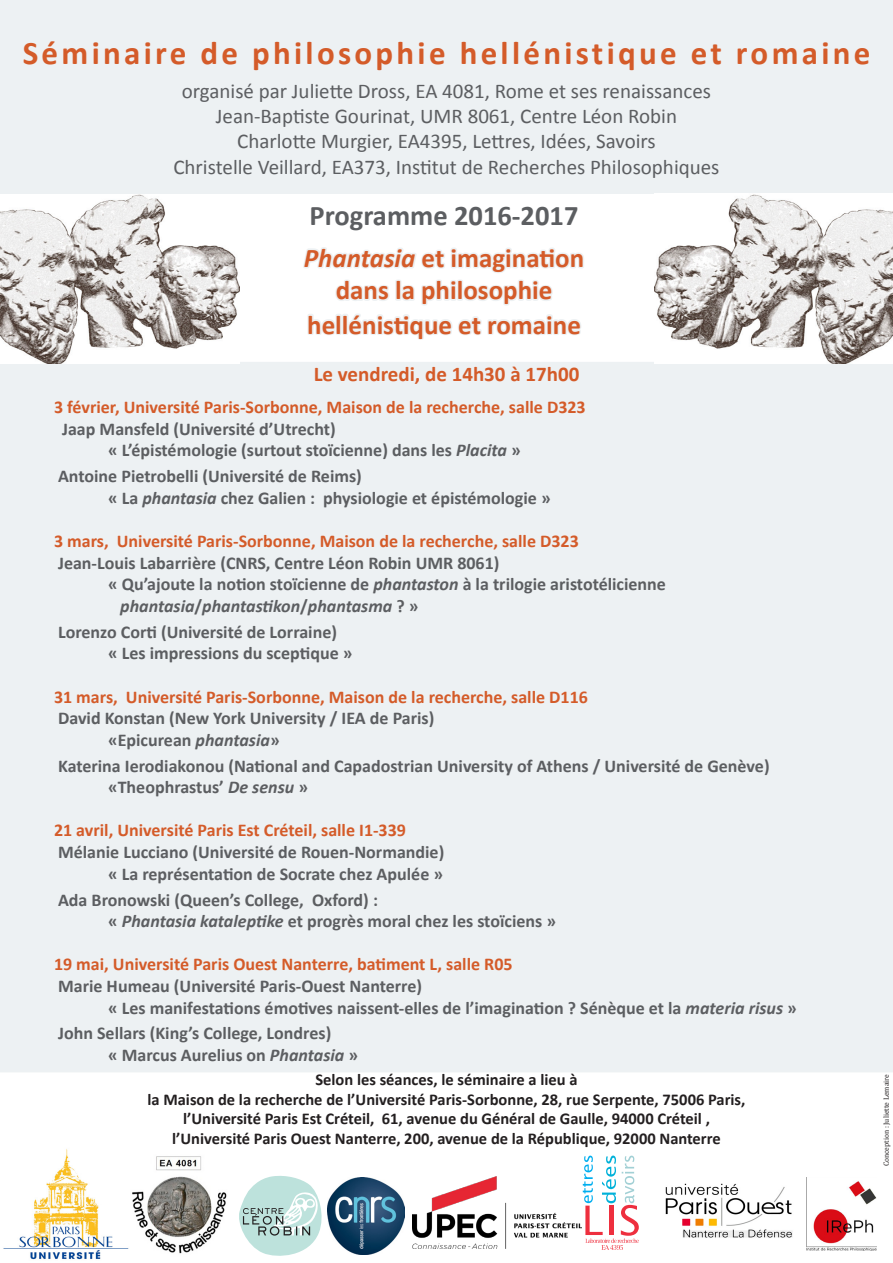
<style>
.page{position:relative;width:893px;height:1263px;background:#fff}
.page>*{position:absolute;margin:0;border:0;box-sizing:border-box;transform-origin:0 0}
.t1{font:700 33px "Calibri";letter-spacing:.1em;color:#d45b29}
.t2{font:700 28.5px "Calibri";color:#5c5e61}
.t3{font:700 27px "Calibri";color:#d45b29}
.t4{font:21px "Calibri";color:#5c5e61}
.t5{font:700 21px "Calibri";color:#d45b29}
.t6{font:700 18px "Calibri";color:#5c5e61}
.t7{font:700 18px "Calibri";color:#d45b29}
.t8{font:italic 700 18px "Calibri";color:#5c5e61}
.t9{font:700 16.5px "Calibri";color:#231f20}
.t10{font:7.5px "Cambria";color:#231f20}
.s1{font-style:italic}
.s2{font-style:normal}
</style>
<div class="page">
<div style="left:1px;top:363px;width:891px;height:709px;background:#edf1f3"></div>
<img style="left:0;top:193px;width:239px;height:171px">
<div style="left:0;top:0;width:893px;height:193px;background:#edf1f3"></div>
<img style="left:654px;top:194px;width:239px;height:170px">
<img style="left:3px;top:1149px;width:126px;height:111px">
<svg style="left:239px;top:1176px;width:83px;height:80px"></svg>
<img style="left:132px;top:1156px;width:95px;height:98px">
<svg style="left:583px;top:1155px;width:56px;height:95px"></svg>
<img style="left:665px;top:1183px;width:128px;height:55px">
<img style="left:412px;top:1176px;width:169px;height:72px">
<img style="left:328px;top:1177px;width:76px;height:77px">
<svg style="left:303px;top:247px;width:281px;height:93px"></svg>
<img style="left:807px;top:1181px;width:70px;height:69px">
<p class="t1" style="left:23px;top:32px;width:849px">Séminaire de philosophie hellénistique et romaine</p>
<p class="t4" style="left:182px;top:78px;width:531px">organisé par Juliette Dross, EA 4081, Rome et ses renaissances</p>
<p class="t4" style="left:216px;top:103px;width:463px">Jean-Baptiste Gourinat, UMR 8061, Centre Léon Robin</p>
<p class="t4" style="left:237px;top:128px;width:420px">Charlotte Murgier, EA4395, Lettres, Idées, Savoirs</p>
<p class="t4" style="left:173px;top:153px;width:548px">Christelle Veillard, EA373, Institut de Recherches Philosophiques</p>
<p class="t2" style="left:310px;top:197px;width:270px">Programme 2016-2017</p>
<p class="t3" style="left:304px;top:241px;width:282px"><span class="s1">Phantasia</span> et imagination</p>
<p class="t3" style="left:336px;top:273px;width:218px">dans la philosophie</p>
<p class="t3" style="left:307px;top:307px;width:275px">hellénistique et romaine</p>
<p class="t5" style="left:314px;top:361px;width:267px">Le vendredi, de 14h30 à 17h00</p>
<p class="t7" style="left:54px;top:396px;width:533px">3 février, Université Paris-Sorbonne, Maison de la recherche, salle D323</p>
<p class="t6" style="left:62px;top:417px;width:275px">Jaap Mansfeld (Université d’Utrecht)</p>
<p class="t6" style="left:108px;top:439px;width:414px">« L’épistémologie (surtout stoïcienne) dans les <span class="s1">Placita</span> »</p>
<p class="t6" style="left:58px;top:465px;width:305px">Antoine Pietrobelli (Université de Reims)</p>
<p class="t6" style="left:108px;top:486px;width:444px">« La <span class="s1">phantasia</span> chez Galien : physiologie et épistémologie »</p>
<p class="t7" style="left:54px;top:530px;width:526px">3 mars, Université Paris-Sorbonne, Maison de la recherche, salle D323</p>
<p class="t6" style="left:58px;top:551px;width:443px">Jean-Louis Labarrière (CNRS, Centre Léon Robin UMR 8061)</p>
<p class="t6" style="left:108px;top:573px;width:559px">« Qu’ajoute la notion stoïcienne de <span class="s1">phantaston</span> à la trilogie aristotélicienne</p>
<p class="t8" style="left:120px;top:594px;width:300px">phantasia<span class="s2">/</span>phantastikon<span class="s2">/</span>phantasma <span class="s2">? »</span></p>
<p class="t6" style="left:58px;top:620px;width:280px">Lorenzo Corti (Université de Lorraine)</p>
<p class="t6" style="left:108px;top:642px;width:246px">« Les impressions du sceptique »</p>
<p class="t7" style="left:54px;top:685px;width:535px">31 mars, Université Paris-Sorbonne, Maison de la recherche, salle D116</p>
<p class="t6" style="left:58px;top:707px;width:378px">David Konstan (New York University / IEA de Paris)</p>
<p class="t6" style="left:108px;top:728px;width:173px">«Epicurean <span class="s1">phantasia</span>»</p>
<p class="t6" style="left:58px;top:754px;width:713px">Katerina Ierodiakonou (National and Capadostrian University of Athens / Université de Genève)</p>
<p class="t6" style="left:108px;top:776px;width:202px">«Theophrastus’ <span class="s1">De sensu</span> »</p>
<p class="t7" style="left:54px;top:819px;width:353px">21 avril, Université Paris Est Créteil, salle I1-339</p>
<p class="t6" style="left:58px;top:840px;width:388px">Mélanie Lucciano (Université de Rouen-Normandie)</p>
<p class="t6" style="left:108px;top:862px;width:337px">« La représentation de Socrate chez Apulée »</p>
<p class="t6" style="left:58px;top:888px;width:321px">Ada Bronowski (Queen’s College, Oxford) :</p>
<p class="t6" style="left:108px;top:910px;width:450px">« <span class="s1">Phantasia kataleptike</span> et progrès moral chez les stoïciens »</p>
<p class="t7" style="left:54px;top:953px;width:460px">19 mai, Université Paris Ouest Nanterre, batiment L, salle R05</p>
<p class="t6" style="left:58px;top:974px;width:366px">Marie Humeau (Université Paris-Ouest Nanterre)</p>
<p class="t6" style="left:108px;top:996px;width:690px">« Les manifestations émotives naissent-elles de l’imagination ? Sénèque et la <span class="s1">materia risus</span> »</p>
<p class="t6" style="left:58px;top:1022px;width:275px">John Sellars (King’s College, Londres)</p>
<p class="t6" style="left:108px;top:1043px;width:252px">« Marcus Aurelius on <span class="s1">Phantasia</span> »</p>
<p class="t9" style="left:315px;top:1069px;width:264px">Selon les séances, le séminaire a lieu à</p>
<p class="t9" style="left:147px;top:1088px;width:599px">la Maison de la recherche de l’Université Paris-Sorbonne, 28, rue Serpente, 75006 Paris,</p>
<p class="t9" style="left:183px;top:1108px;width:528px">l’Université Paris Est Créteil, 61, avenue du Général de Gaulle, 94000 Créteil ,</p>
<p class="t9" style="left:172px;top:1128px;width:550px">l’Université Paris Ouest Nanterre, 200, avenue de la République, 92000 Nanterre</p>
<p class="t10" style="left:882px;top:1166px;width:94px;rotate:-90deg">Conception : Juliette Lemaire</p>
</div>
